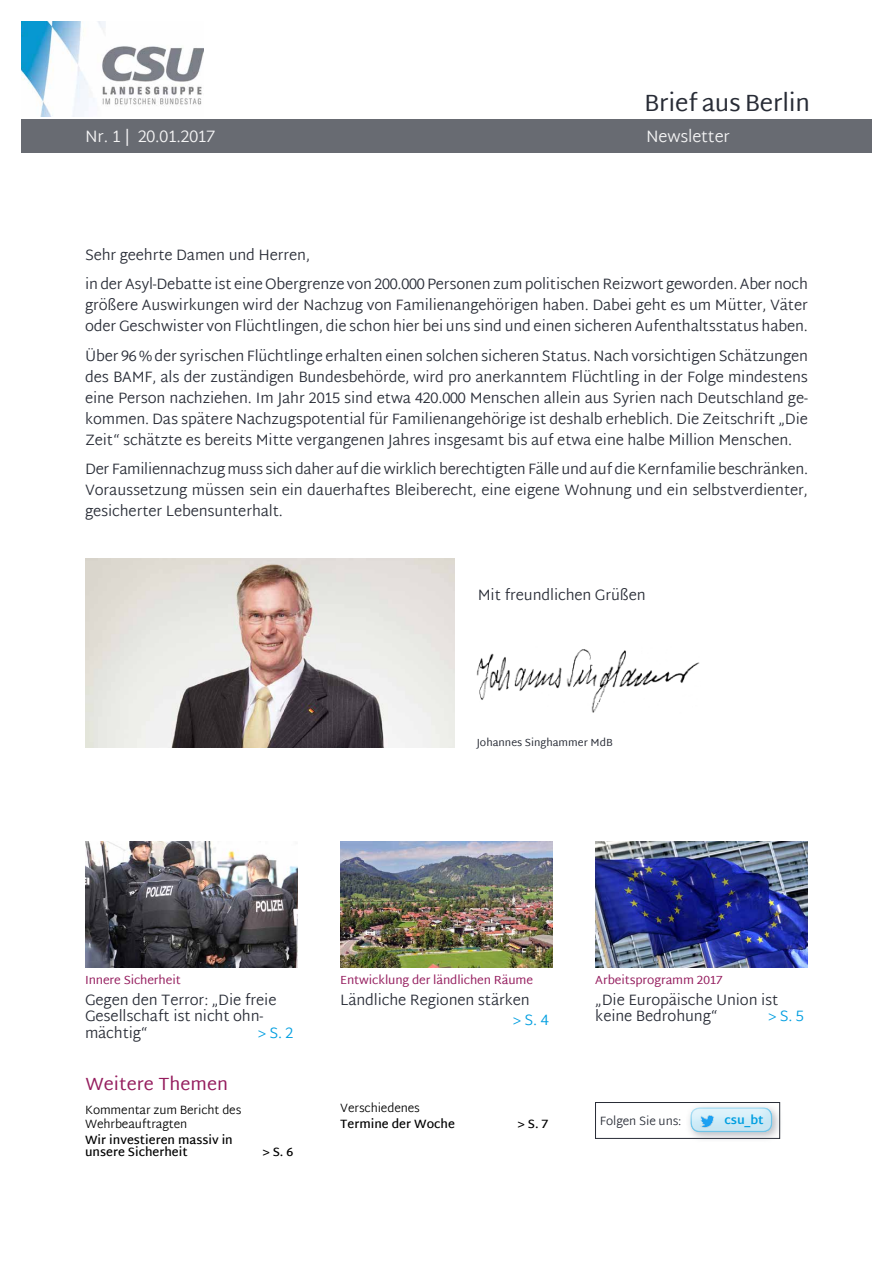
<style>
.page{position:relative;width:893px;height:1263px;background:#fff}
.page>*{position:absolute;margin:0;border:0;box-sizing:border-box;transform-origin:0 0}
.t1{font:24px "Martel Sans";letter-spacing:-.01em;color:#282c36}
._06_Weitere_Themen_B{font:18px "Martel Sans";color:#951d5e}
.t2{font:300 16.5px "Martel Sans";letter-spacing:-.01em;color:#f1f1f2}
._04_BaB_Fließtext{font:300 15px/21px "Martel Sans";letter-spacing:-.01em;color:#282c36;text-align:justify}
._06_BaB_Inhalt_II{font:300 15px/16.5px "Martel Sans";letter-spacing:-.01em;color:#282c36}
._06_BaB_Inhalt_II-2{font:300 15px "Martel Sans";color:#009ee0}
._06_BaB_Inhalt_Beere{font:12px "Martel Sans";letter-spacing:-.01em;color:#951d5e}
._06_BaB_Ü2_Weitere_T{font:600 12px/12px "Martel Sans";color:#000}
._06_BaB_Ü1_Weitere_T{font:300 12px/13.5px "Martel Sans";letter-spacing:-.01em;color:#000}
._04_BaB_Fließtext-2{font:300 12px "Martel Sans";letter-spacing:-.01em;color:#282c36}
._04_BaB_Fließtext-3{font:700 12px "Martel Sans";color:#009ee0}
._07_BaB_Name_MdB{font:10.5px "Martel Sans";color:#282c36}
</style>
<div class="page">
<img style="left:21px;top:21px;width:182px;height:96px">
<div style="left:21px;top:119px;width:851px;height:33px;background:#686b72"></div>
<img style="left:85px;top:842px;width:213px;height:125px">
<img style="left:595px;top:842px;width:213px;height:125px">
<img style="left:340px;top:842px;width:213px;height:125px">
<div style="left:595px;top:1102px;width:185px;height:36px;border:1px solid #282c36"></div>
<div style="left:686px;top:1102px;width:97px;height:41px;background:#7d818c;opacity:.53"></div>
<div style="left:689px;top:1106px;width:85px;height:20px;background:#fff;opacity:.5"></div>
<div style="left:689px;top:1108px;width:85px;height:28px;background:#f1f1f2;opacity:.5"></div>
<img style="left:698px;top:1112px;width:18px;height:18px">
<img style="left:476px;top:649px;width:224px;height:64px">
<img style="left:85px;top:558px;width:369px;height:189px">
<h1 class="t1" style="left:644px;top:88px;width:167px">Brief aus Berlin</h1>
<p class="t2" style="left:85px;top:125px;width:132px">Nr. 1 | 20.01.2017</p>
<p class="t2" style="left:646px;top:125px;width:85px">Newsletter</p>
<p class="_04_BaB_Fließtext" style="left:85px;top:245px;width:227px">Sehr geehrte Damen und Herren,</p>
<p class="_04_BaB_Fließtext" style="left:85px;top:274px;width:724px">in der Asyl-Debatte ist eine Obergrenze von 200.000 Personen zum politischen Reizwort geworden. Aber noch größere Auswirkungen wird der Nachzug von Familienangehörigen haben. Dabei geht es um Mütter, Väter oder Geschwister von Flüchtlingen, die schon hier bei uns sind und einen sicheren Aufenthaltsstatus haben.</p>
<p class="_04_BaB_Fließtext" style="left:85px;top:346px;width:724px">Über 96 % der syrischen Flüchtlinge erhalten einen solchen sicheren Status. Nach vorsichtigen Schätzungen des BAMF, als der zuständigen Bundesbehörde, wird pro anerkanntem Flüchtling in der Folge mindestens eine Person nachziehen. Im Jahr 2015 sind etwa 420.000 Menschen allein aus Syrien nach Deutschland ge&shy;kommen. Das spätere Nachzugspotential für Familienangehörige ist deshalb erheblich. Die Zeitschrift „Die Zeit“ schätzte es bereits Mitte vergangenen Jahres insgesamt bis auf etwa eine halbe Million Menschen.</p>
<p class="_04_BaB_Fließtext" style="left:85px;top:459px;width:725px">Der Familiennachzug muss sich daher auf die wirklich berechtigten Fälle und auf die Kernfamilie beschränken.<br>Voraussetzung müssen sein ein dauerhaftes Bleiberecht, eine eigene Wohnung und ein selbstverdienter, gesicherter Lebensunterhalt.</p>
<p class="_04_BaB_Fließtext" style="left:478px;top:585px;width:169px">Mit freundlichen Grüßen</p>
<p class="_07_BaB_Name_MdB" style="left:477px;top:736px;width:138px">Johannes Singhammer MdB</p>
<p class="_06_BaB_Inhalt_Beere" style="left:85px;top:973px;width:97px">Innere Sicherheit</p>
<p class="_06_BaB_Inhalt_II" style="left:85px;top:992px;width:193px">Gegen den Terror: „Die freie<br>Gesellschaft ist nicht ohn&shy;mächtig“</p>
<p class="_06_BaB_Inhalt_II-2" style="left:258px;top:1022px;width:37px">&gt; S. 2</p>
<p class="_06_Weitere_Themen_B" style="left:85px;top:1073px;width:144px">Weitere Themen</p>
<p class="_06_BaB_Ü1_Weitere_T" style="left:85px;top:1104px;width:158px">Kommentar zum Bericht des<br>Wehrbeauftragten</p>
<p class="_06_BaB_Ü2_Weitere_T" style="left:85px;top:1134px;width:149px">Wir investieren massiv in unsere Sicherheit</p>
<p class="_06_BaB_Ü2_Weitere_T" style="left:263px;top:1146px;width:32px">&gt; S. 6</p>
<p class="_06_BaB_Inhalt_Beere" style="left:340px;top:973px;width:194px">Entwicklung der ländlichen Räume</p>
<p class="_06_BaB_Inhalt_II" style="left:340px;top:992px;width:191px">Ländliche Regionen stärken</p>
<p class="_06_BaB_Inhalt_II-2" style="left:513px;top:1009px;width:37px">&gt; S. 4</p>
<p class="_06_BaB_Ü1_Weitere_T" style="left:340px;top:1101px;width:81px">Verschiedenes</p>
<p class="_06_BaB_Ü2_Weitere_T" style="left:340px;top:1118px;width:116px">Termine der Woche</p>
<p class="_06_BaB_Ü2_Weitere_T" style="left:518px;top:1118px;width:32px">&gt; S. 7</p>
<p class="_06_BaB_Inhalt_Beere" style="left:595px;top:973px;width:129px">Arbeitsprogramm 2017</p>
<p class="_06_BaB_Inhalt_II" style="left:595px;top:992px;width:185px">„Die Europäische Union ist keine Bedrohung“</p>
<p class="_06_BaB_Inhalt_II-2" style="left:768px;top:1005px;width:37px">&gt; S. 5</p>
<p class="_04_BaB_Fließtext-2" style="left:600px;top:1112px;width:83px">Folgen Sie uns:</p>
<p class="_04_BaB_Fließtext-3" style="left:725px;top:1113px;width:41px">csu_bt</p>
</div>
